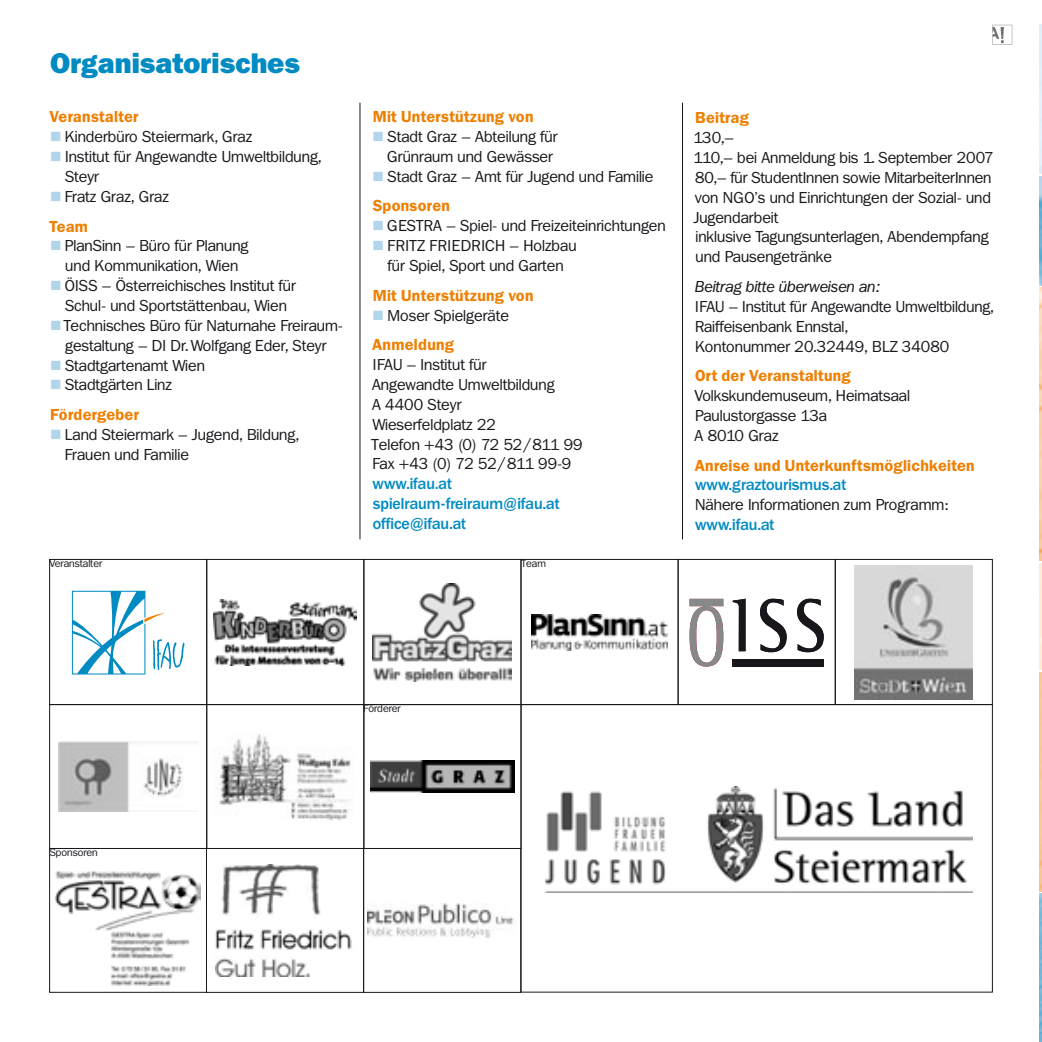
<style>
.page{position:relative;width:1042px;height:1042px;background:#fff}
.page>*{position:absolute;margin:0;border:0;box-sizing:border-box;transform-origin:0 0}
.t1{font:800 28px "Franklin ITCBQ";color:#008bc3}
.t2{font:15.75px/19.8px "Franklin ITCBQ";color:#1a171c}
.t3{font:600 15.75px/19.8px "Franklin ITCBQ";letter-spacing:.015em;color:#ee7f00}
.t4{font:500 15.75px/19.8px "Franklin ITCBQ";color:#008bc3}
.t5{font:italic 15.75px "Franklin ITCBQ";color:#1a171c}
.t6{font:15.75px "Franklin ITCBQ";letter-spacing:.02em;color:#1a171c}
.t7{font:10.5px "Franklin ITCBQ";color:#1a171c}
.s1{font-family:"Berthold Pi BQ";color:#b1d5ea}
.s2{font-family:"Berthold Pi BQ";font-weight:400;color:#b1d5ea}
.s3{font-weight:400;color:#1a171c}
</style>
<div class="page">
<img style="left:1039px;top:893px;width:3px;height:149px">
<hr style="left:1039px;top:672px;width:3px;height:220px;background:#ee7f00">
<img style="left:1039px;top:176px;width:3px;height:109px">
<img style="left:1039px;top:288px;width:3px;height:273px">
<svg style="left:992px;top:25px;width:20px;height:20px"></svg>
<div style="left:49px;top:559px;width:158px;height:146px;border:1px solid #1a171c"></div>
<img style="left:59px;top:742px;width:124px;height:69px">
<div style="left:49px;top:704px;width:158px;height:145px;border:1px solid #1a171c"></div>
<img style="left:216px;top:864px;width:136px;height:112px">
<img style="left:214px;top:600px;width:143px;height:65px">
<div style="left:206px;top:559px;width:158px;height:146px;border:1px solid #1a171c"></div>
<img style="left:219px;top:733px;width:132px;height:86px">
<div style="left:206px;top:704px;width:158px;height:145px;border:1px solid #1a171c"></div>
<img style="left:368px;top:903px;width:146px;height:34px">
<div style="left:363px;top:848px;width:158px;height:144px;border:1px solid #1a171c"></div>
<img style="left:373px;top:583px;width:139px;height:99px">
<div style="left:364px;top:559px;width:157px;height:146px;border:1px solid #1a171c"></div>
<img style="left:545px;top:786px;width:427px;height:107px">
<img style="left:531px;top:614px;width:137px;height:37px">
<div style="left:521px;top:559px;width:157px;height:146px;border:1px solid #1a171c"></div>
<svg style="left:797px;top:599px;width:27px;height:54px"></svg>
<svg style="left:732px;top:599px;width:13px;height:52px"></svg>
<svg style="left:760px;top:599px;width:27px;height:54px"></svg>
<svg style="left:689px;top:599px;width:34px;height:67px"></svg>
<div style="left:733px;top:659px;width:91px;height:7px;background:#1a171c"></div>
<div style="left:678px;top:559px;width:157px;height:146px;border:1px solid #1a171c"></div>
<img style="left:855px;top:566px;width:117px;height:133px">
<div style="left:835px;top:559px;width:157px;height:146px;border:1px solid #1a171c"></div>
<img style="left:56px;top:870px;width:144px;height:115px">
<div style="left:49px;top:848px;width:158px;height:144px;border:1px solid #1a171c"></div>
<img style="left:370px;top:760px;width:145px;height:32px">
<div style="left:364px;top:704px;width:157px;height:145px;border:1px solid #1a171c"></div>
<svg style="left:72px;top:591px;width:113px;height:83px"></svg>
<hr style="left:682px;top:103px;width:1px;height:436px;background:#1a171c">
<hr style="left:360px;top:103px;width:1px;height:436px;background:#1a171c">
<h1 class="t1" style="left:50px;top:47px;width:252px">Organisatorisches</h1>
<p class="t3" style="left:49px;top:107px;width:90px">Veranstalter</p>
<p class="t2" style="left:51px;top:127px;width:203px"><span class="s1">7</span> Kinderbüro Steiermark, Graz</p>
<p class="t2" style="left:51px;top:147px;width:272px"><span class="s1">7</span> Institut für Angewandte Umweltbildung,</p>
<p class="t2" style="left:65px;top:167px;width:36px">Steyr</p>
<p class="t2" style="left:51px;top:187px;width:120px"><span class="s1">7</span> Fratz Graz, Graz</p>
<p class="t3" style="left:49px;top:217px;width:40px">Team</p>
<p class="t2" style="left:51px;top:236px;width:199px"><span class="s1">7</span> PlanSinn – Büro für Planung</p>
<p class="t2" style="left:65px;top:256px;width:174px">und Kommunikation, Wien</p>
<p class="t2" style="left:51px;top:276px;width:246px"><span class="s1">7</span> ÖISS – Österreichisches Institut für</p>
<p class="t2" style="left:65px;top:296px;width:223px">Schul- und Sportstättenbau, Wien</p>
<p class="t2" style="left:51px;top:316px;width:293px"><span class="s1">7</span> Technisches Büro für Naturnahe Freiraum-</p>
<p class="t2" style="left:65px;top:336px;width:263px">gestaltung – DI Dr. Wolfgang Eder, Steyr</p>
<p class="t2" style="left:51px;top:355px;width:155px"><span class="s1">7</span> Stadtgartenamt Wien</p>
<p class="t2" style="left:51px;top:375px;width:123px"><span class="s1">7</span> Stadtgärten Linz</p>
<p class="t3" style="left:50px;top:405px;width:90px">Fördergeber</p>
<p class="t2" style="left:51px;top:425px;width:249px"><span class="s1">7</span> Land Steiermark – Jugend, Bildung,</p>
<p class="t2" style="left:65px;top:445px;width:126px">Frauen und Familie</p>
<p class="t7" style="left:50px;top:557px;width:54px">Veranstalter</p>
<p class="t3" style="left:373px;top:107px;width:162px">Mit Unterstützung von</p>
<p class="t2" style="left:373px;top:127px;width:186px"><span class="s1">7</span> Stadt Graz – Abteilung für</p>
<p class="t2" style="left:387px;top:147px;width:167px">Grünraum und Gewässer</p>
<p class="t2" style="left:373px;top:167px;width:281px"><span class="s1">7</span> Stadt Graz – Amt für Jugend und Familie</p>
<p class="t3" style="left:373px;top:196px;width:79px">Sponsoren</p>
<p class="t2" style="left:373px;top:216px;width:294px"><span class="s1">7</span> GESTRA – Spiel- und Freizeiteinrichtungen</p>
<p class="t6" style="left:373px;top:237px;width:204px"><span class="s1">7</span> FRITZ FRIEDRICH – Holzbau</p>
<p class="t2" style="left:388px;top:256px;width:177px">für Spiel, Sport und Garten</p>
<p class="t3" style="left:373px;top:286px;width:162px">Mit Unterstützung von<br><span class="s2">7</span> <span class="s3">Moser Spielgeräte</span></p>
<p class="t3" style="left:372px;top:335px;width:83px">Anmeldung</p>
<p class="t2" style="left:371px;top:355px;width:213px">IFAU – Institut für<br>Angewandte Umweltbildung<br>A 4400 Steyr<br>Wieserfeldplatz 22<br>Telefon +43 (0) 72 52/811 99<br>Fax +43 (0) 72 52/811 99-9</p>
<p class="t4" style="left:373px;top:474px;width:188px">www.ifau.at spielraum-freiraum@ifau.at office@ifau.at</p>
<p class="t7" style="left:521px;top:557px;width:26px">Team</p>
<p class="t3" style="left:695px;top:108px;width:55px">Beitrag</p>
<p class="t2" style="left:693px;top:128px;width:302px">130,–<br>110,– bei Anmeldung bis 1. September 2007<br>80,– für StudentInnen sowie MitarbeiterInnen von NGO’s und Einrichtungen der Sozial- und<br>Jugendarbeit<br>inklusive Tagungsunterlagen, Abendempfang und Pausengetränke</p>
<p class="t5" style="left:694px;top:278px;width:186px">Beitrag bitte überweisen an:</p>
<p class="t2" style="left:695px;top:297px;width:300px">IFAU – Institut für Angewandte Umweltbildung,<br>Raiffeisenbank Ennstal,<br>Kontonummer 20.32449, BLZ 34080</p>
<p class="t3" style="left:695px;top:366px;width:157px">Ort der Veranstaltung</p>
<p class="t2" style="left:694px;top:386px;width:217px">Volkskundemuseum, Heimatsaal<br>Paulustorgasse 13a<br>A 8010 Graz</p>
<p class="t3" style="left:695px;top:456px;width:281px">Anreise und Unterkunftsmöglichkeiten</p>
<p class="t4" style="left:695px;top:475px;width:152px">www.graztourismus.at</p>
<p class="t2" style="left:695px;top:495px;width:255px">Nähere Informationen zum Programm:</p>
<p class="t4" style="left:695px;top:515px;width:81px">www.ifau.at</p>
<p class="t7" style="left:50px;top:846px;width:49px">Sponsoren</p>
<p class="t7" style="left:363px;top:702px;width:39px">Förderer</p>
</div>
